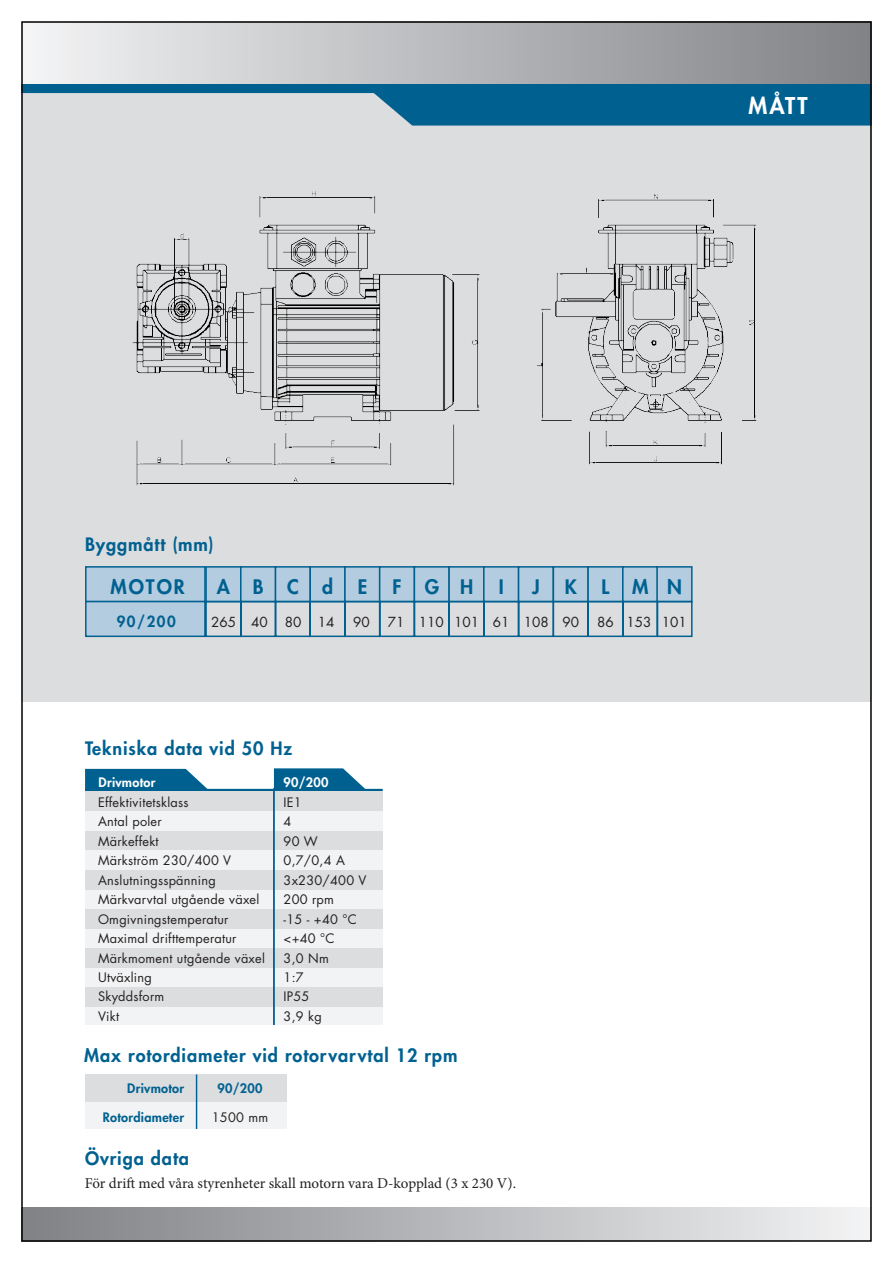
<style>
.page{position:relative;width:893px;height:1263px;background:#fff}
.page>*{position:absolute;margin:0;border:0;box-sizing:border-box;transform-origin:0 0}
.t1{font:800 22.5px "Futura Std";color:#fff}
.t2{font:800 19.5px "Futura Std";letter-spacing:1.075em;color:#006191}
.t3{font:800 18px "Futura Std";letter-spacing:.05em;color:#006191}
.t4{font:15px "Minion Pro";color:#231f20}
.t5{font:800 15px "Futura Std";color:#006191}
.t6{font:13.5px "Futura Std";color:#231f20}
.t7{font:12.75px/19.5px "Futura Std";letter-spacing:.02em;color:#231f20}
.t8{font:800 12.75px "Futura Std";letter-spacing:.02em;color:#006191}
.t9{font:800 12.75px "Futura Std";letter-spacing:.02em;color:#fff}
</style>
<div class="page">
<div style="left:21px;top:85px;width:851px;height:617px;background:#dcdddf"></div>
<div style="left:21px;top:75px;width:851px;height:18px;background:#006191"></div>
<div style="left:21px;top:21px;width:851px;height:62px;background:linear-gradient(to right,#f3f4f5,#7f8185)"></div>
<svg style="left:369px;top:93px;width:500px;height:33px;background:#0d6895"></svg>
<div style="left:21px;top:1207px;width:851px;height:34px;background:linear-gradient(to right,#7e8084,#f2f2f4)"></div>
<img style="left:132px;top:191px;width:625px;height:295px">
<div style="left:86px;top:567px;width:119px;height:35px;background:#b4ccdf"></div>
<div style="left:85px;top:566px;width:121px;height:36px;border:2px solid #006191"></div>
<div style="left:205px;top:566px;width:37px;height:36px;background:#b4ccdf;border:2px solid #006191"></div>
<div style="left:240px;top:566px;width:36px;height:36px;background:#b4ccdf;border:2px solid #006191"></div>
<div style="left:275px;top:566px;width:36px;height:36px;background:#b4ccdf;border:2px solid #006191"></div>
<div style="left:309px;top:566px;width:37px;height:36px;background:#b4ccdf;border:2px solid #006191"></div>
<div style="left:344px;top:566px;width:36px;height:36px;background:#b4ccdf;border:2px solid #006191"></div>
<div style="left:379px;top:566px;width:36px;height:36px;background:#b4ccdf;border:2px solid #006191"></div>
<div style="left:414px;top:566px;width:36px;height:36px;background:#b4ccdf;border:2px solid #006191"></div>
<div style="left:448px;top:566px;width:37px;height:36px;background:#b4ccdf;border:2px solid #006191"></div>
<div style="left:483px;top:566px;width:36px;height:36px;background:#b4ccdf;border:2px solid #006191"></div>
<div style="left:518px;top:566px;width:36px;height:36px;background:#b4ccdf;border:2px solid #006191"></div>
<div style="left:553px;top:566px;width:36px;height:36px;background:#b4ccdf;border:2px solid #006191"></div>
<div style="left:587px;top:566px;width:37px;height:36px;background:#b4ccdf;border:2px solid #006191"></div>
<div style="left:622px;top:566px;width:36px;height:36px;background:#b4ccdf;border:2px solid #006191"></div>
<svg style="left:85px;top:600px;width:574px;height:38px"></svg>
<div style="left:657px;top:567px;width:35px;height:35px;background:#b4ccdf"></div>
<div style="left:656px;top:566px;width:37px;height:36px;border:2px solid #006191"></div>
<div style="left:656px;top:601px;width:37px;height:36px;border:2px solid #006191"></div>
<div style="left:85px;top:889px;width:298px;height:20px;background:#f2f3f4"></div>
<svg style="left:274px;top:768px;width:96px;height:21px"></svg>
<div style="left:85px;top:1006px;width:298px;height:19px;background:#f2f3f4"></div>
<div style="left:85px;top:967px;width:298px;height:20px;background:#f2f3f4"></div>
<div style="left:85px;top:850px;width:298px;height:20px;background:#f2f3f4"></div>
<div style="left:85px;top:928px;width:298px;height:20px;background:#f2f3f4"></div>
<div style="left:85px;top:831px;width:298px;height:19px;background:#dcdddf"></div>
<div style="left:85px;top:987px;width:298px;height:19px;background:#dcdddf"></div>
<div style="left:85px;top:811px;width:298px;height:20px;background:#f2f3f4"></div>
<svg style="left:85px;top:769px;width:127px;height:20px;background:#1e749e"></svg>
<svg style="left:85px;top:789px;width:298px;height:3px"></svg>
<div style="left:85px;top:870px;width:298px;height:19px;background:#dcdddf"></div>
<div style="left:85px;top:948px;width:298px;height:19px;background:#dcdddf"></div>
<div style="left:85px;top:909px;width:298px;height:19px;background:#dcdddf"></div>
<div style="left:85px;top:792px;width:298px;height:19px;background:#dcdddf"></div>
<hr style="left:273px;top:788px;width:2px;height:237px;background:#006191">
<div style="left:85px;top:1074px;width:201px;height:28px;background:#dcdddf"></div>
<div style="left:85px;top:1102px;width:201px;height:26px;background:#f2f3f4"></div>
<hr style="left:196px;top:1074px;width:1px;height:54px;background:#006191">
<h1 class="t1" style="left:748px;top:91px;width:61px">MÅTT</h1>
<h3 class="t3" style="left:85px;top:533px;width:130px">Byggmått (mm)</h3>
<h2 class="t2" style="left:110px;top:574px;width:76px">MOTOR</h2>
<h2 class="t2" style="left:217px;top:574px;width:118px">ABCd</h2>
<h2 class="t2" style="left:358px;top:574px;width:11px">E</h2>
<h2 class="t2" style="left:393px;top:574px;width:82px">FGH</h2>
<h2 class="t2" style="left:499px;top:574px;width:6px">I</h2>
<h2 class="t2" style="left:532px;top:574px;width:9px">J</h2>
<p class="t6" style="left:211px;top:613px;width:26px">265</p>
<h2 class="t2" style="left:565px;top:574px;width:14px">K</h2>
<h2 class="t2" style="left:602px;top:574px;width:48px">L M</h2>
<h2 class="t2" style="left:667px;top:574px;width:16px">N</h2>
<p class="t5" style="left:117px;top:612px;width:60px">90/200</p>
<p class="t6" style="left:662px;top:613px;width:26px">101</p>
<p class="t6" style="left:251px;top:613px;width:18px">40</p>
<p class="t6" style="left:285px;top:613px;width:51px">80 14</p>
<p class="t6" style="left:353px;top:613px;width:18px">90</p>
<p class="t6" style="left:388px;top:613px;width:193px">71 110 101 61 108 90</p>
<p class="t6" style="left:597px;top:613px;width:56px">86 153</p>
<h3 class="t3" style="left:85px;top:736px;width:209px">Tekniska data vid 50 Hz</h3>
<p class="t9" style="left:99px;top:774px;width:58px">Drivmotor</p>
<p class="t9" style="left:284px;top:774px;width:46px">90/200</p>
<p class="t7" style="left:98px;top:792px;width:168px">Effektivitetsklass<br>Antal poler<br>Märkeffekt<br>Märkström 230/400 V<br>Anslutningsspänning<br>Märkvarvtal utgående växel<br>Omgivningstemperatur<br>Maximal drifttemperatur<br>Märkmoment utgående växel<br>Utväxling<br>Skyddsform<br>Vikt</p>
<p class="t7" style="left:284px;top:792px;width:85px">IE1<br>4<br>90 W<br>0,7/0,4 A<br>3x230/400 V<br>200 rpm<br>-15 - +40 °C &lt;+40 °C<br>3,0 Nm<br>1:7<br>IP55<br>3,9 kg</p>
<h3 class="t3" style="left:84px;top:1043px;width:375px">Max rotordiameter vid rotorvarvtal 12 rpm</h3>
<p class="t8" style="left:127px;top:1080px;width:58px">Drivmotor</p>
<p class="t8" style="left:103px;top:1109px;width:83px">Rotordiameter</p>
<p class="t8" style="left:218px;top:1080px;width:46px">90/200</p>
<p class="t7" style="left:212px;top:1107px;width:58px">1500 mm</p>
<h3 class="t3" style="left:85px;top:1147px;width:105px">Övriga data</h3>
<p class="t4" style="left:85px;top:1173px;width:433px">För drift med våra styrenheter skall motorn vara D-kopplad (3 x 230 V).</p>
</div>
